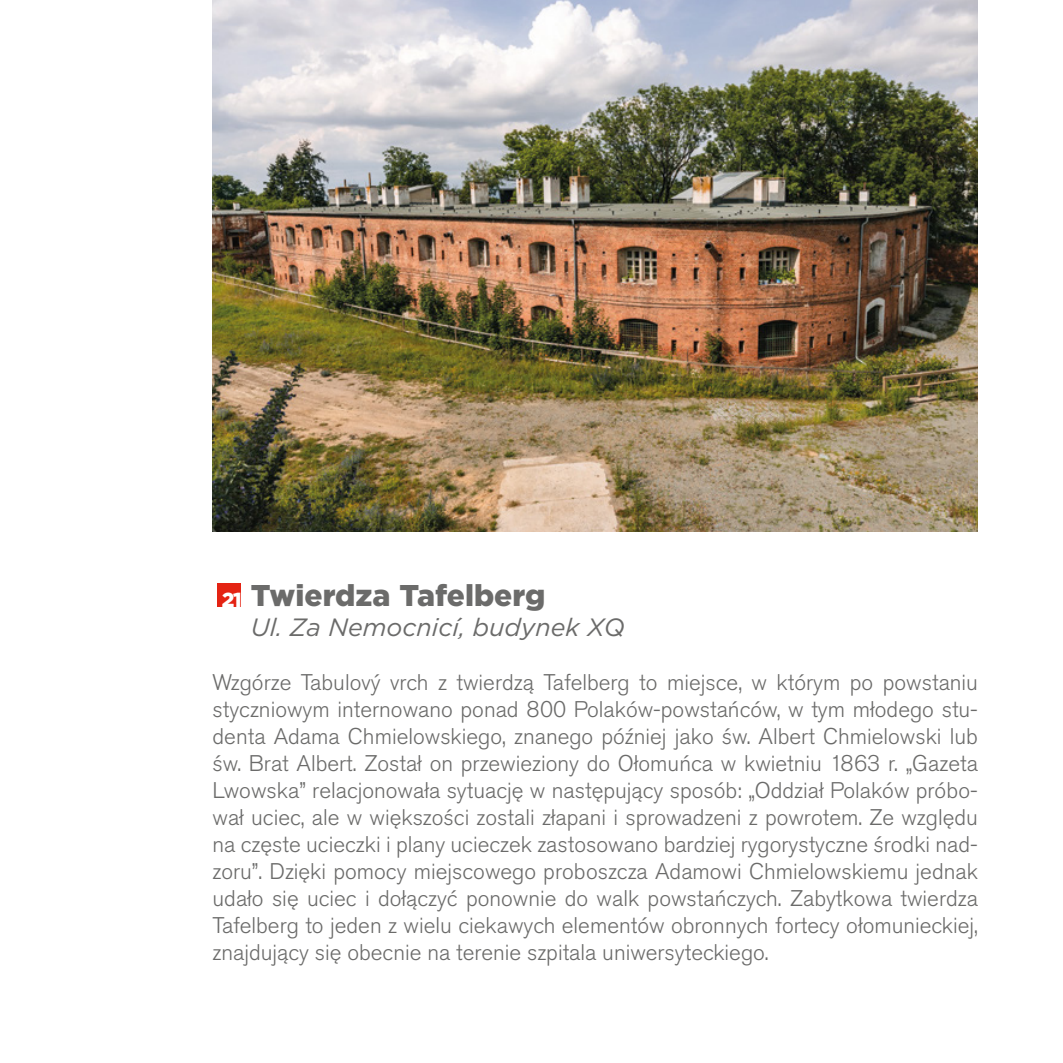
<style>
.page{position:relative;width:1063px;height:1063px;background:#fff}
.page>*{position:absolute;margin:0;border:0;box-sizing:border-box;transform-origin:0 0}
.t1{font:900 30px "Gotham";color:#6b6b6a}
.t2{font:italic 25px "Gotham";color:#6b6b6a}
.t3{font:300 22.5px/27px "Akzidenz Grotesk Pro";color:#6b6b6a;text-align:justify}
.s1{font-size:20.25px;color:#fff}
</style>
<div class="page">
<div style="left:217px;top:584px;width:23px;height:23px;background:#e42313"></div>
<img style="left:213px;top:0;width:765px;height:531px">
<h1 class="t1" style="left:222px;top:574px;width:325px"><span class="s1">21</span> Twierdza Tafelberg</h1>
<p class="t2" style="left:251px;top:611px;width:376px">Ul. Za Nemocnicí, budynek XQ</p>
<p class="t3" style="left:213px;top:668px;width:767px">Wzgórze Tabulový vrch z twierdzą Tafelberg to miejsce, w którym po powstaniu styczniowym internowano ponad 800 Polaków-powstańców, w tym młodego stu&shy;denta Adama Chmielowskiego, znanego później jako św. Albert Chmielowski lub św. Brat Albert. Został on przewieziony do Ołomuńca w kwietniu 1863 r. „Gazeta Lwowska” relacjonowała sytuację w następujący sposób: „Oddział Polaków próbo&shy;wał uciec, ale w większości zostali złapani i sprowadzeni z powrotem. Ze względu na częste ucieczki i plany ucieczek zastosowano bardziej rygorystyczne środki nad&shy;zoru”. Dzięki pomocy miejscowego proboszcza Adamowi Chmielowskiemu jednak udało się uciec i dołączyć ponownie do walk powstańczych. Zabytkowa twierdza Tafelberg to jeden z wielu ciekawych elementów obronnych fortecy ołomunieckiej, znajdujący się obecnie na terenie szpitala uniwersyteckiego.</p>
</div>
